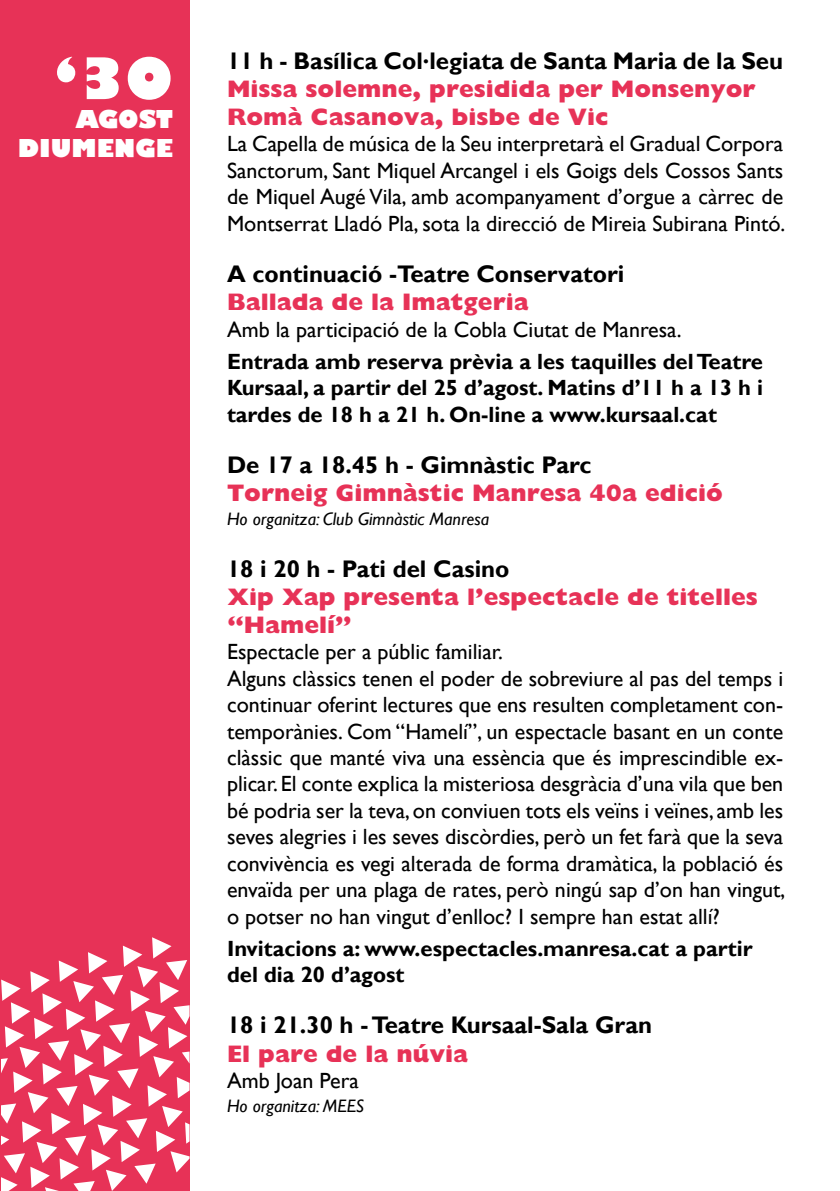
<style>
.page{position:relative;width:840px;height:1191px;background:#fff}
.page>*{position:absolute;margin:0;border:0;box-sizing:border-box;transform-origin:0 0}
.t1{font:800 56px "Gill Sans";color:#fff}
.t2{font:800 24px/28px "Gill Sans";color:#e73257}
.t3{font:700 24px "Gill Sans";color:#000}
.t4{font:800 24px/28.8px "Gill Sans";color:#fff;text-align:right}
.t5{font:22px/26.4px "Gill Sans";color:#000;text-align:justify}
.t6{font:700 22px/26.4px "Gill Sans";color:#000;text-align:justify}
.t7{font:italic 18px "Gill Sans";color:#000}
</style>
<div class="page">
<div style="left:0;top:0;width:189px;height:1191px;background:#e73257"></div>
<svg style="left:1px;top:937px;width:188px;height:254px"></svg>
<h1 class="t1" style="left:55px;top:43px;width:120px">‘30</h1>
<p class="t4" style="left:18px;top:106px;width:156px">AGOST<br>DIUMENGE</p>
<p class="t3" style="left:227px;top:46px;width:557px">11 h - Basílica Col.legiata de Santa Maria de la Seu</p>
<p class="t2" style="left:227px;top:75px;width:530px">Missa solemne, presidida per Monsenyor<br>Romà Casanova, bisbe de Vic</p>
<p class="t5" style="left:227px;top:131px;width:559px">La Capella de música de la Seu interpretarà el Gradual Corpora Sanctorum, Sant Miquel Arcangel i els Goigs dels Cossos Sants de Miquel Augé Vila, amb acompanyament d’orgue a càrrec de Montserrat Lladó Pla, sota la direcció de Mireia Subirana Pintó.</p>
<p class="t3" style="left:227px;top:260px;width:398px">A continuació -Teatre Conservatori</p>
<p class="t2" style="left:227px;top:288px;width:303px">Ballada de la Imatgeria</p>
<p class="t5" style="left:227px;top:316px;width:456px">Amb la participació de la Cobla Ciutat de Manresa.</p>
<p class="t6" style="left:227px;top:349px;width:537px">Entrada amb reserva prèvia a les taquilles del Teatre Kursaal, a partir del 25 d’agost. Matins d’11 h a 13 h i tardes de 18 h a 21 h. On-line a www.kursaal.cat</p>
<p class="t3" style="left:227px;top:450px;width:365px">De 17 a 18.45 h - Gimnàstic Parc</p>
<p class="t2" style="left:227px;top:479px;width:497px">Torneig Gimnàstic Manresa 40a edició</p>
<p class="t7" style="left:227px;top:509px;width:263px">Ho organitza: Club Gimnàstic Manresa</p>
<p class="t3" style="left:227px;top:554px;width:284px">18 i 20 h - Pati del Casino</p>
<p class="t2" style="left:227px;top:583px;width:532px">Xip Xap presenta l’espectacle de titelles “Hamelí”</p>
<p class="t5" style="left:227px;top:639px;width:559px;text-align:left">Espectacle per a públic familiar.<br>Alguns clàssics tenen el poder de sobreviure al pas del temps i continuar oferint lectures que ens resulten completament con&shy;temporànies. Com “Hamelí”, un espectacle basant en un conte clàssic que manté viva una essència que és imprescindible ex&shy;plicar. El conte explica la misteriosa desgràcia d’una vila que ben bé podria ser la teva, on conviuen tots els veïns i veïnes, amb les seves alegries i les seves discòrdies, però un fet farà que la seva convivència es vegi alterada de forma dramàtica, la població és envaïda per una plaga de rates, però ningú sap d’on han vingut, o potser no han vingut d’enlloc? I sempre han estat allí?</p>
<p class="t6" style="left:227px;top:935px;width:527px">Invitacions a: www.espectacles.manresa.cat a partir del dia 20 d’agost</p>
<p class="t3" style="left:227px;top:1011px;width:426px">18 i 21.30 h - Teatre Kursaal-Sala Gran</p>
<p class="t2" style="left:227px;top:1039px;width:242px">El pare de la núvia</p>
<p class="t5" style="left:227px;top:1067px;width:133px">Amb Joan Pera</p>
<p class="t7" style="left:227px;top:1095px;width:139px">Ho organitza: MEES</p>
</div>
